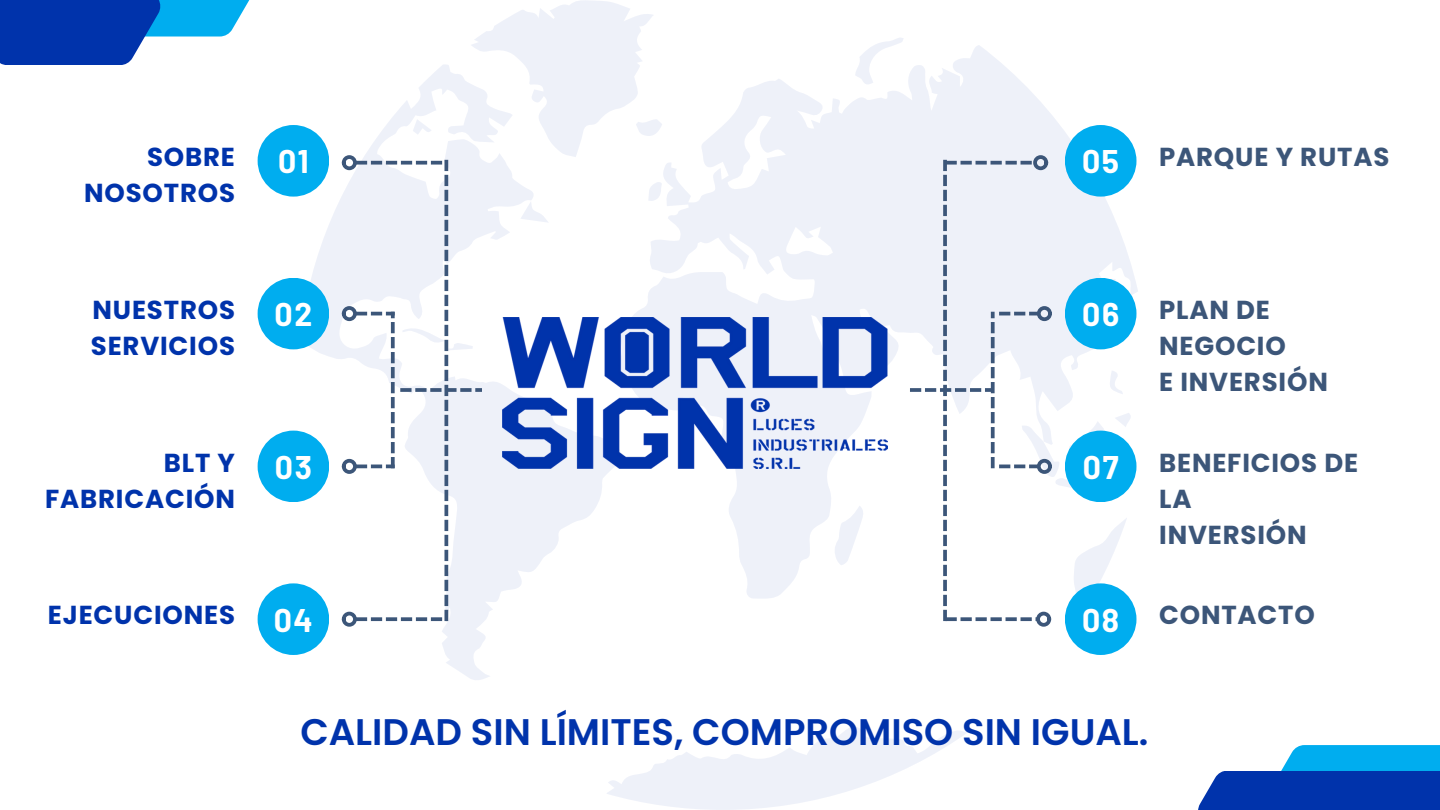
<style>
.page{position:relative;width:1440px;height:810px;background:#fff}
.page>*{position:absolute;margin:0;border:0;box-sizing:border-box;transform-origin:0 0}
.t1{font:600 37px "Poppins";color:#0033ab}
.t2{font:700 32px "Barlow";letter-spacing:.05em;color:#fff}
.t3{font:700 26px/36px "Poppins";letter-spacing:.03em;color:#3c5679}
.t4{font:700 26px "Poppins";letter-spacing:.03em;color:#0033ab}
</style>
<div class="page">
<svg style="left:302px;top:126px;width:188px;height:554px"></svg>
<svg style="left:607px;top:727px;width:360px;height:83px"></svg>
<svg style="left:875px;top:38px;width:28px;height:7px"></svg>
<svg style="left:662px;top:45px;width:476px;height:554px;fill:#eef1f9"></svg>
<div style="left:1065px;top:125px;width:71px;height:72px;background:#00adef;border-radius:50%"></div>
<div style="left:1065px;top:583px;width:71px;height:72px;background:#00adef;border-radius:50%"></div>
<div style="left:1033px;top:155px;width:15px;height:15px;border:4px solid #3c5679;border-radius:50%"></div>
<div style="left:1036px;top:612px;width:15px;height:15px;border:4px solid #3c5679;border-radius:50%"></div>
<svg style="left:910px;top:160px;width:225px;height:462px"></svg>
<div style="left:258px;top:125px;width:71px;height:72px;background:#00adef;border-radius:50%"></div>
<div style="left:258px;top:278px;width:71px;height:71px;background:#00adef;border-radius:50%"></div>
<div style="left:258px;top:431px;width:71px;height:71px;background:#00adef;border-radius:50%"></div>
<div style="left:258px;top:583px;width:71px;height:72px;background:#00adef;border-radius:50%"></div>
<div style="left:342px;top:155px;width:15px;height:15px;border:4px solid #3c5679;border-radius:50%"></div>
<div style="left:342px;top:612px;width:15px;height:15px;border:4px solid #3c5679;border-radius:50%"></div>
<div style="left:342px;top:306px;width:15px;height:15px;border:4px solid #3c5679;border-radius:50%"></div>
<div style="left:342px;top:459px;width:15px;height:15px;border:4px solid #3c5679;border-radius:50%"></div>
<svg style="left:356px;top:0;width:306px;height:621px"></svg>
<img style="left:503px;top:318px;width:385px;height:150px">
<svg style="left:161px;top:0;width:89px;height:37px;background:#24b8f1"></svg>
<div style="left:0;top:0;width:161px;height:65px;background:#0033ab"></div>
<div style="left:1275px;top:745px;width:165px;height:65px;background:#00adef"></div>
<div style="left:1198px;top:771px;width:242px;height:39px;background:#0033ab"></div>
<p class="t4" style="left:147px;top:139px;width:89px">SOBRE</p>
<p class="t4" style="left:84px;top:175px;width:152px">NOSOTROS</p>
<p class="t4" style="left:93px;top:292px;width:144px">NUESTROS</p>
<p class="t4" style="left:91px;top:328px;width:146px">SERVICIOS</p>
<p class="t4" style="left:164px;top:444px;width:73px">BLT Y</p>
<p class="t4" style="left:45px;top:480px;width:191px">FABRICACIÓN</p>
<p class="t4" style="left:48px;top:597px;width:189px">EJECUCIONES</p>
<p class="t2" style="left:278px;top:141px;width:32px">01</p>
<p class="t2" style="left:1082px;top:141px;width:39px">05</p>
<p class="t3" style="left:1159px;top:139px;width:232px">PARQUE Y RUTAS</p>
<p class="t2" style="left:275px;top:294px;width:39px">02</p>
<p class="t2" style="left:1082px;top:294px;width:39px">06</p>
<p class="t3" style="left:1159px;top:292px;width:128px">PLAN DE<br>NEGOCIO</p>
<p class="t3" style="left:1159px;top:364px;width:170px">E INVERSIÓN</p>
<p class="t2" style="left:275px;top:447px;width:39px">03</p>
<p class="t2" style="left:1083px;top:447px;width:37px">07</p>
<p class="t3" style="left:1159px;top:445px;width:201px">BENEFICIOS DE<br>LA</p>
<p class="t3" style="left:1159px;top:517px;width:149px">INVERSIÓN</p>
<p class="t2" style="left:274px;top:600px;width:41px">04</p>
<p class="t2" style="left:1082px;top:600px;width:39px">08</p>
<p class="t3" style="left:1159px;top:597px;width:157px">CONTACTO</p>
<p class="t1" style="left:300px;top:706px;width:850px">CALIDAD SIN LÍMITES, COMPROMISO SIN IGUAL.</p>
</div>
